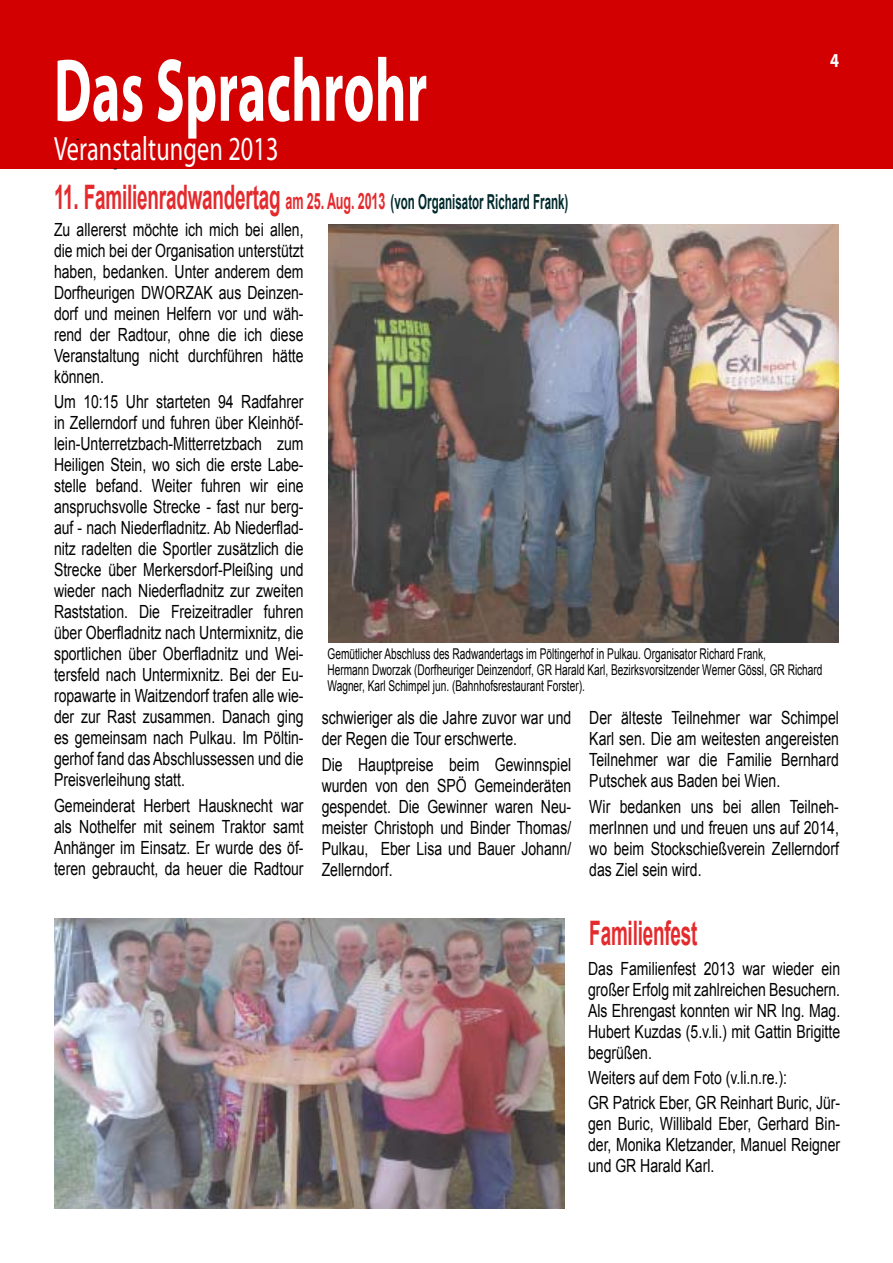
<style>
.page{position:relative;width:893px;height:1263px;background:#fff}
.page>*{position:absolute;margin:0;border:0;box-sizing:border-box;transform-origin:0 0}
.t1{font:700 90px "Myriad Pro";letter-spacing:.005em;color:#fff;scale:.6 1}
.t2{font:33.75px "Myriad Pro";letter-spacing:.005em;color:#fff;scale:.72 1}
.t3{font:700 33.75px "Arial";letter-spacing:-.01em;color:#e42a2d;scale:.56 1}
.t4{font:700 20.7px "Arial";color:#002a2d;scale:.56 1}
.t5{font:700 19.8px "Myriad Pro";color:#fff;scale:.82 1}
.t6{font:18.15px/21px "Arial";color:#000;text-align:justify;scale:.77 1}
.t7{font:14.85px/16.2px "Arial";color:#000;scale:.68 1}
.s1{font-size:33.75px;color:#e42a2d}
.s2{font-size:22.5px;color:#e42a2d}
</style>
<div class="page">
<div style="left:0;top:0;width:893px;height:168px;background:#d20000"></div>
<img style="left:329px;top:224px;width:510px;height:418px">
<img style="left:54px;top:918px;width:510px;height:291px">
<h1 class="t1" style="left:54px;top:32px;width:624px">Das Sprachrohr</h1>
<h2 class="t2" style="left:54px;top:128px;width:313px">Veranstaltungen 2013</h2>
<p class="t5" style="left:830px;top:47px;width:12px">4</p>
<p class="t4" style="left:54px;top:188px;width:920px"><span class="s1">11. Familienradwandertag</span> <span class="s2">am 25. Aug. 2013</span> (von Organisator Richard Frank)</p>
<p class="t6" style="left:54px;top:219px;width:326px">Zu allererst möchte ich mich bei allen, die mich bei der Organisation unterstützt haben, bedanken. Unter anderem dem Dorfheurigen DWORZAK aus Deinzen&shy;dorf und meinen Helfern vor und wäh&shy;rend der Radtour, ohne die ich diese Veranstaltung nicht durchführen hätte können.</p>
<p class="t6" style="left:54px;top:392px;width:326px">Um 10:15 Uhr starteten 94 Radfahrer in Zellerndorf und fuhren über Kleinhöf&shy;lein-Unterretzbach-Mitterretzbach zum Heiligen Stein, wo sich die erste Labe&shy;stelle befand. Weiter fuhren wir eine anspruchsvolle Strecke - fast nur berg&shy;auf - nach Niederfladnitz. Ab Niederflad&shy;nitz radelten die Sportler zusätzlich die Strecke über Merkersdorf-Pleißing und wieder nach Niederfladnitz zur zweiten Raststation. Die Freizeitradler fuhren über Oberfladnitz nach Untermixnitz, die sportlichen über Oberfladnitz und Wei&shy;tersfeld nach Untermixnitz. Bei der Eu&shy;ropawarte in Waitzendorf trafen alle wie&shy;der zur Rast zusammen. Danach ging es gemeinsam nach Pulkau. Im Pöltin&shy;gerhof fand das Abschlussessen und die Preisverleihung statt.</p>
<p class="t6" style="left:54px;top:795px;width:326px">Gemeinderat Herbert Hausknecht war als Nothelfer mit seinem Traktor samt Anhänger im Einsatz. Er wurde des öf&shy;teren gebraucht, da heuer die Radtour</p>
<p class="t7" style="left:328px;top:645px;width:729px">Gemütlicher Abschluss des Radwandertags im Pöltingerhof in Pulkau. Organisator Richard Frank,<br>Hermann Dworzak (Dorfheuriger Deinzendorf, GR Harald Karl, Bezirksvorsitzender Werner Gössl, GR Richard<br>Wagner, Karl Schimpel jun. (Bahnhofsrestaurant Forster).</p>
<p class="t6" style="left:589px;top:708px;width:326px">Der älteste Teilnehmer war Schimpel Karl sen. Die am weitesten angereisten Teilnehmer war die Familie Bernhard Putschek aus Baden bei Wien.</p>
<p class="t6" style="left:589px;top:796px;width:326px">Wir bedanken uns bei allen Teilneh&shy;merInnen und und freuen uns auf 2014, wo beim Stockschießverein Zellerndorf das Ziel sein wird.</p>
<p class="t6" style="left:322px;top:708px;width:326px">schwieriger als die Jahre zuvor war und der Regen die Tour erschwerte.</p>
<p class="t6" style="left:322px;top:754px;width:326px">Die Hauptpreise beim Gewinnspiel wurden von den SPÖ Gemeinderäten gespendet. Die Gewinner waren Neu&shy;meister Christoph und Binder Thomas/ Pulkau, Eber Lisa und Bauer Johann/ Zellerndorf.</p>
<h2 class="t3" style="left:589px;top:911px;width:195px">Familienfest</h2>
<p class="t6" style="left:588px;top:958px;width:329px">Das Familienfest 2013 war wieder ein großer Erfolg mit zahlreichen Besuchern.<br>Als Ehrengast konnten wir NR Ing. Mag.<br>Hubert Kuzdas (5.v.li.) mit Gattin Brigitte begrüßen.</p>
<p class="t6" style="left:588px;top:1065px;width:329px;line-height:25.2px">Weiters auf dem Foto (v.li.n.re.):<br>GR Patrick Eber, GR Reinhart Buric, Jür-</p>
<p class="t6" style="left:588px;top:1114px;width:329px">gen Buric, Willibald Eber, Gerhard Bin&shy;der, Monika Kletzander, Manuel Reigner und GR Harald Karl.</p>
</div>
